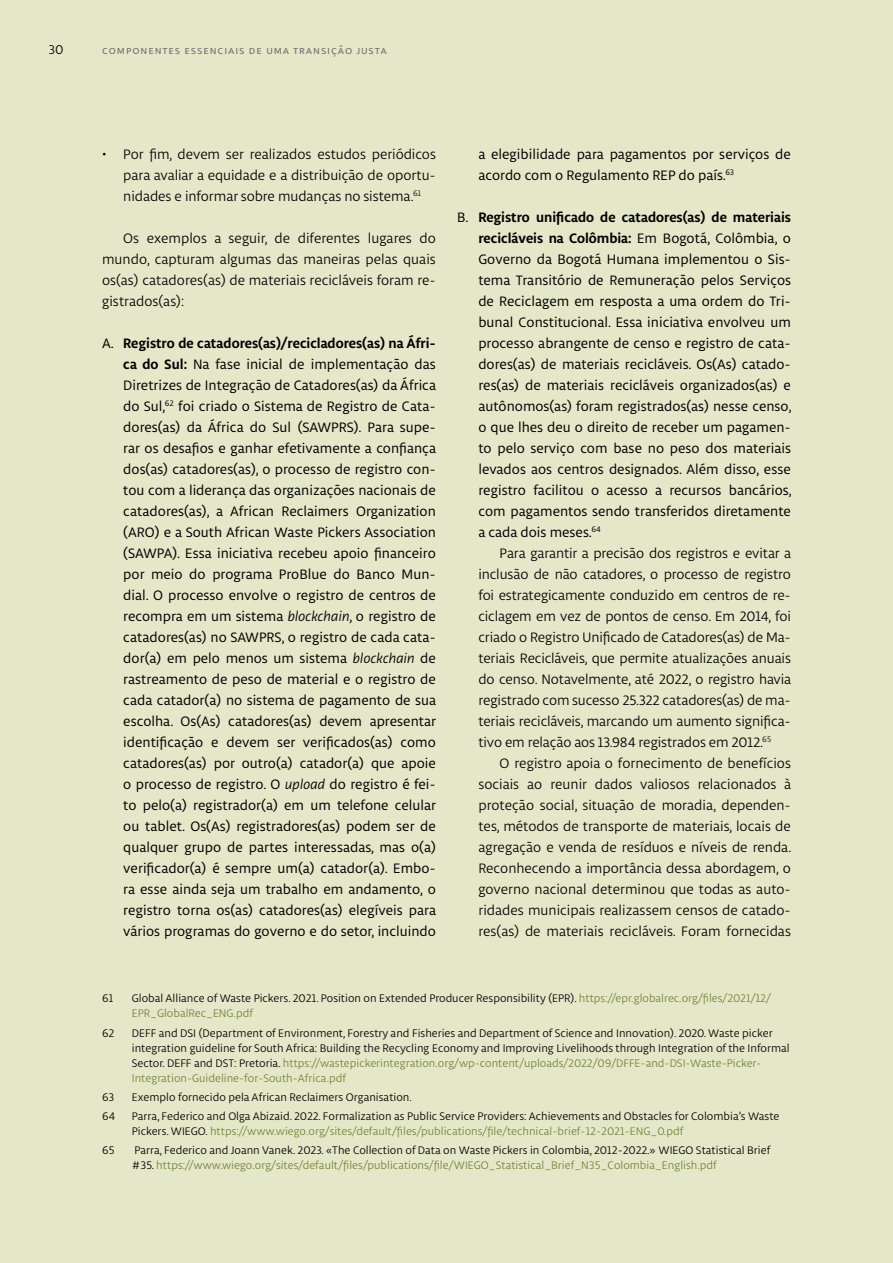
<style>
.page{position:relative;width:893px;height:1263px;background:#e4e8c8}
.page>*{position:absolute;margin:0;border:0;box-sizing:border-box;transform-origin:0 0}
.t1{font:14.55px/21px "Libertad";color:#000;text-align:justify}
.t2{font:14.55px/21px "Libertad";letter-spacing:-.005em;color:#000;text-align:justify}
.t3{font:13.5px "Libertad";color:#000}
.t4{font:12px "Libertad";letter-spacing:.075em;color:#706f6f}
.t5{font:11.7px/15px "Libertad";color:#000}
.s1{font-weight:700}
.s2{font-style:italic}
.s3{color:#74843c}
</style>
<div class="page">
<p class="t3" style="left:49px;top:41px;width:17px">30</p>
<p class="t4" style="left:102px;top:43px;width:286px">componentes essenciais de uma transição justa</p>
<p class="t2" style="left:123px;top:143px;width:314px;text-indent:-21px">• Por fim, devem ser realizados estudos periódicos para avaliar a equidade e a distribuição de oportu&shy;nidades e informar sobre mudanças no sistema.<sup>61</sup></p>
<p class="t2" style="left:102px;top:227px;width:335px;text-indent:21px">Os exemplos a seguir, de diferentes lugares do mundo, capturam algumas das maneiras pelas quais os(as) catadores(as) de materiais recicláveis foram re&shy;gistrados(as):</p>
<p class="t1" style="left:123px;top:332px;width:314px;text-indent:-21px">A. <span class="s1">Registro de catadores(as)/recicladores(as) na Áfri&shy;ca do Sul:</span> Na fase inicial de implementação das Diretrizes de Integração de Catadores(as) da África do Sul,<sup>62</sup> foi criado o Sistema de Registro de Cata&shy;dores(as) da África do Sul (SAWPRS). Para supe&shy;rar os desafios e ganhar efetivamente a confiança dos(as) catadores(as), o processo de registro con&shy;tou com a liderança das organizações nacionais de catadores(as), a African Reclaimers Organization (ARO) e a South African Waste Pickers Association (SAWPA). Essa iniciativa recebeu apoio financeiro por meio do programa ProBlue do Banco Mun&shy;dial. O processo envolve o registro de centros de recompra em um sistema <span class="s2">blockchain</span>, o registro de catadores(as) no SAWPRS, o registro de cada cata&shy;dor(a) em pelo menos um sistema <span class="s2">blockchain</span> de rastreamento de peso de material e o registro de cada catador(a) no sistema de pagamento de sua escolha. Os(As) catadores(as) devem apresentar identificação e devem ser verificados(as) como catadores(as) por outro(a) catador(a) que apoie o processo de registro. O <span class="s2">upload</span> do registro é fei&shy;to pelo(a) registrador(a) em um telefone celular ou tablet. Os(As) registradores(as) podem ser de qualquer grupo de partes interessadas, mas o(a) verificador(a) é sempre um(a) catador(a). Embo&shy;ra esse ainda seja um trabalho em andamento, o registro torna os(as) catadores(as) elegíveis para vários programas do governo e do setor, incluindo</p>
<p class="t1" style="left:478px;top:143px;width:314px">a elegibilidade para pagamentos por serviços de acordo com o Regulamento REP do país.<sup>63</sup></p>
<p class="t1" style="left:478px;top:206px;width:315px;text-indent:-21px">B. <span class="s1">Registro unificado de catadores(as) de materiais recicláveis na Colômbia:</span> Em Bogotá, Colômbia, o Governo da Bogotá Humana implementou o Sis&shy;tema Transitório de Remuneração pelos Serviços de Reciclagem em resposta a uma ordem do Tri&shy;bunal Constitucional. Essa iniciativa envolveu um processo abrangente de censo e registro de cata&shy;dores(as) de materiais recicláveis. Os(As) catado&shy;res(as) de materiais recicláveis organizados(as) e autônomos(as) foram registrados(as) nesse censo, o que lhes deu o direito de receber um pagamen&shy;to pelo serviço com base no peso dos materiais levados aos centros designados. Além disso, esse registro facilitou o acesso a recursos bancários, com pagamentos sendo transferidos diretamente a cada dois meses.<sup>64</sup></p>
<p class="t2" style="left:478px;top:542px;width:314px;text-indent:21px">Para garantir a precisão dos registros e evitar a inclusão de não catadores, o processo de registro foi estrategicamente conduzido em centros de re&shy;ciclagem em vez de pontos de censo. Em 2014, foi criado o Registro Unificado de Catadores(as) de Ma&shy;teriais Recicláveis, que permite atualizações anuais do censo. Notavelmente, até 2022, o registro havia registrado com sucesso 25.322 catadores(as) de ma&shy;teriais recicláveis, marcando um aumento significa&shy;tivo em relação aos 13.984 registrados em 2012.<sup>65</sup></p>
<p class="t2" style="left:478px;top:752px;width:315px;text-indent:21px">O registro apoia o fornecimento de benefícios sociais ao reunir dados valiosos relacionados à proteção social, situação de moradia, dependen&shy;tes, métodos de transporte de materiais, locais de agregação e venda de resíduos e níveis de renda.<br>Reconhecendo a importância dessa abordagem, o governo nacional determinou que todas as auto&shy;ridades municipais realizassem censos de catado&shy;res(as) de materiais recicláveis. Foram fornecidas</p>
<p class="t5" style="left:102px;top:991px;width:13px">61</p>
<p class="t5" style="left:132px;top:991px;width:641px">Global Alliance of Waste Pickers. 2021. Position on Extended Producer Responsibility (EPR). <span class="s3">https://epr.globalrec.org/files/2021/12/<br>EPR_GlobalRec_ENG.pdf</span></p>
<p class="t5" style="left:102px;top:1025px;width:14px">62</p>
<p class="t5" style="left:132px;top:1025px;width:659px">DEFF and DSI (Department of Environment, Forestry and Fisheries and Department of Science and Innovation). 2020. Waste picker integration guideline for South Africa: Building the Recycling Economy and Improving Livelihoods through Integration of the Informal Sector. DEFF and DST: Pretoria. <span class="s3">https://wastepickerintegration.org/wp-content/uploads/2022/09/DFFE-and-DSI-Waste-Picker-Integration-Guideline-for-South-Africa.pdf</span></p>
<p class="t5" style="left:102px;top:1089px;width:14px">63</p>
<p class="t5" style="left:132px;top:1089px;width:282px">Exemplo fornecido pela African Reclaimers Organisation.</p>
<p class="t5" style="left:102px;top:1108px;width:15px">64</p>
<p class="t5" style="left:132px;top:1108px;width:649px">Parra, Federico and Olga Abizaid. 2022. Formalization as Public Service Providers: Achievements and Obstacles for Colombia’s Waste<br>Pickers. WIEGO. <span class="s3">https://www.wiego.org/sites/default/files/publications/file/technical-brief-12-2021-ENG_0.pdf</span></p>
<p class="t5" style="left:102px;top:1143px;width:14px">65</p>
<p class="t5" style="left:132px;top:1143px;width:640px">Parra, Federico and Joann Vanek. 2023. «The Collection of Data on Waste Pickers in Colombia, 2012-2022.» WIEGO Statistical Brief #35. <span class="s3">https://www.wiego.org/sites/default/files/publications/file/WIEGO_Statistical_Brief_N35_Colombia_English.pdf</span></p>
</div>
